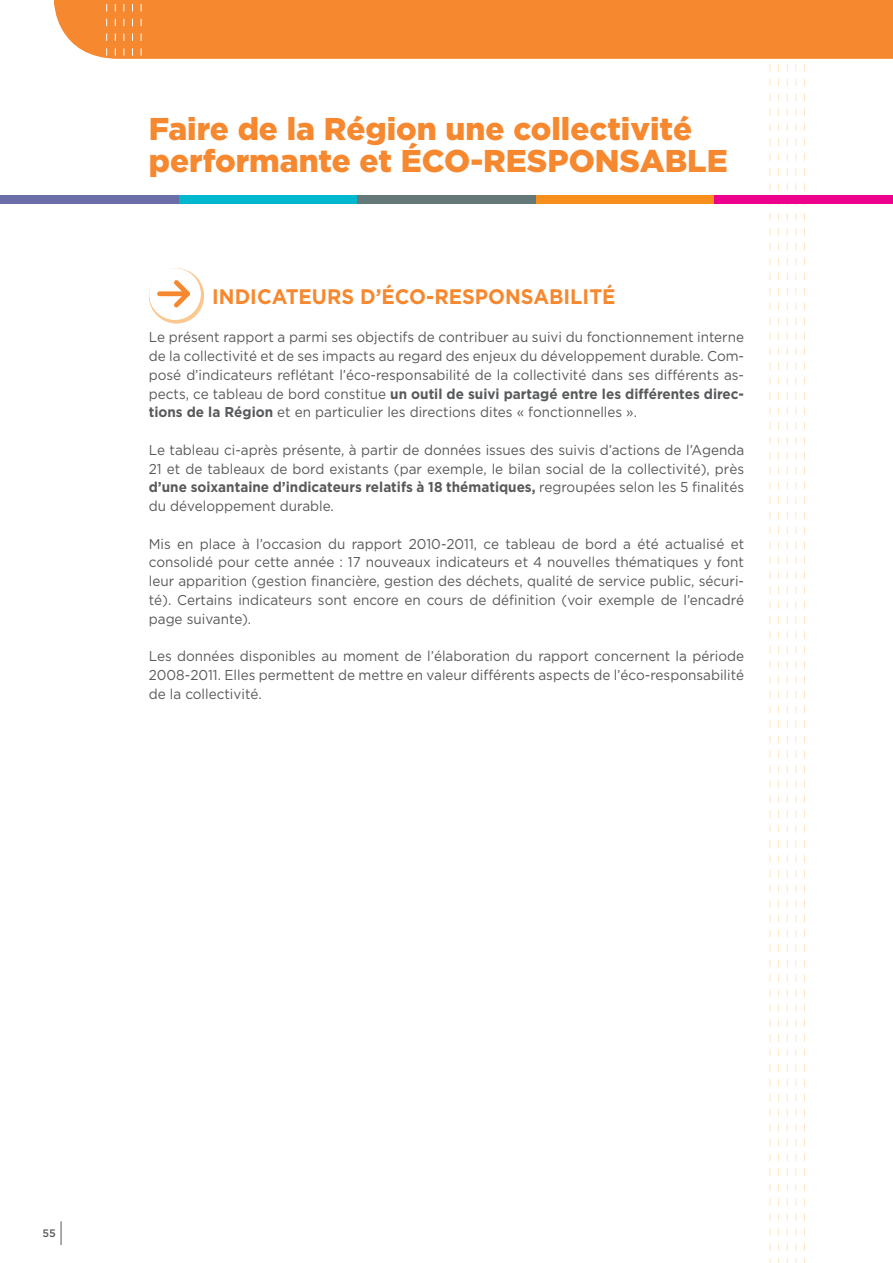
<style>
.page{position:relative;width:893px;height:1263px;background:#fff}
.page>*{position:absolute;margin:0;border:0;box-sizing:border-box;transform-origin:0 0}
.t1{font:900 31.5px/31.5px "Gotham";color:#f6882f}
.t2{font:700 21px "Gotham";color:#f6882f;scale:.95 1}
.t3{font:14.25px/18.8px "Gotham";color:#58595b;text-align:justify;scale:.95 1}
.t4{font:500 10.8px "Gotham";color:#58595b}
.s1{font-weight:700}
</style>
<div class="page">
<svg style="left:61px;top:1221px;width:1px;height:24px"></svg>
<svg style="left:149px;top:268px;width:55px;height:56px"></svg>
<div style="left:149px;top:268px;width:52px;height:52px;background:#fff;border-radius:50%"></div>
<svg style="left:157px;top:280px;width:33px;height:27px"></svg>
<svg style="left:804px;top:64px;width:1px;height:1199px"></svg>
<svg style="left:795px;top:64px;width:1px;height:1199px"></svg>
<svg style="left:787px;top:64px;width:1px;height:1199px"></svg>
<svg style="left:778px;top:64px;width:1px;height:1199px"></svg>
<svg style="left:770px;top:64px;width:1px;height:1199px"></svg>
<div style="left:179px;top:196px;width:178px;height:8px;background:#00b7ce"></div>
<div style="left:357px;top:196px;width:179px;height:8px;background:#657878"></div>
<div style="left:536px;top:196px;width:178px;height:8px;background:#f78f1e"></div>
<div style="left:0;top:196px;width:179px;height:8px;background:#6b6ea6"></div>
<div style="left:714px;top:196px;width:179px;height:8px;background:#ec008c"></div>
<div style="left:54px;top:0;width:839px;height:59px;background:#f6882f"></div>
<svg style="left:141px;top:0;width:1px;height:59px"></svg>
<svg style="left:132px;top:0;width:1px;height:59px"></svg>
<svg style="left:124px;top:0;width:1px;height:59px"></svg>
<svg style="left:115px;top:0;width:1px;height:59px"></svg>
<svg style="left:106px;top:0;width:1px;height:59px"></svg>
<h1 class="t1" style="left:149px;top:113px;width:545px">Faire de la Région une collectivité performante et éCO-RESPO</h1>
<h1 class="t1" style="left:595px;top:144px;width:134px">NSABLE</h1>
<h2 class="t2" style="left:212px;top:284px;width:21px">Indi</h2>
<h2 class="t2" style="left:257px;top:284px;width:201px">cateurs d’éco-res</h2>
<h2 class="t2" style="left:475px;top:284px;width:28px">ponsabili</h2>
<h2 class="t2" style="left:589px;top:284px;width:29px">té</h2>
<p class="t3" style="left:149px;top:328px;width:628px">Le présent rapport a parmi ses objectifs de contribuer au suivi du fonctionnement interne de la collectivité et de ses impacts au regard des enjeux du développement durable. Com&shy;posé d’indicateurs reflétant l’éco-responsabilité de la collectivité dans ses différents as&shy;pects, ce tableau de bord constitue <span class="s1">un outil de suivi partagé entre les différentes direc&shy;tions de la Région</span> et en particulier les directions dites « fonctionnelles ».</p>
<p class="t3" style="left:149px;top:440px;width:628px">Le tableau ci-après présente, à partir de données issues des suivis d’actions de l’Agenda 21 et de tableaux de bord existants (par exemple, le bilan social de la collectivité), près <span class="s1">d’une soixantaine d’indicateurs relatifs à 18 thématiques,</span> regroupées selon les 5 finalités du développement durable.</p>
<p class="t3" style="left:149px;top:534px;width:628px">Mis en place à l’occasion du rapport 2010-2011, ce tableau de bord a été actualisé et consolidé pour cette année : 17 nouveaux indicateurs et 4 nouvelles thématiques y font leur apparition (gestion financière, gestion des déchets, qualité de service public, sécuri&shy;té). Certains indicateurs sont encore en cours de définition (voir exemple de l’encadré page suivante).</p>
<p class="t3" style="left:149px;top:647px;width:628px">Les données disponibles au moment de l’élaboration du rapport concernent la période 2008-2011. Elles permettent de mettre en valeur différents aspects de l’éco-responsabilité de la collectivité.</p>
<p class="t4" style="left:43px;top:1226px;width:15px">55</p>
</div>
